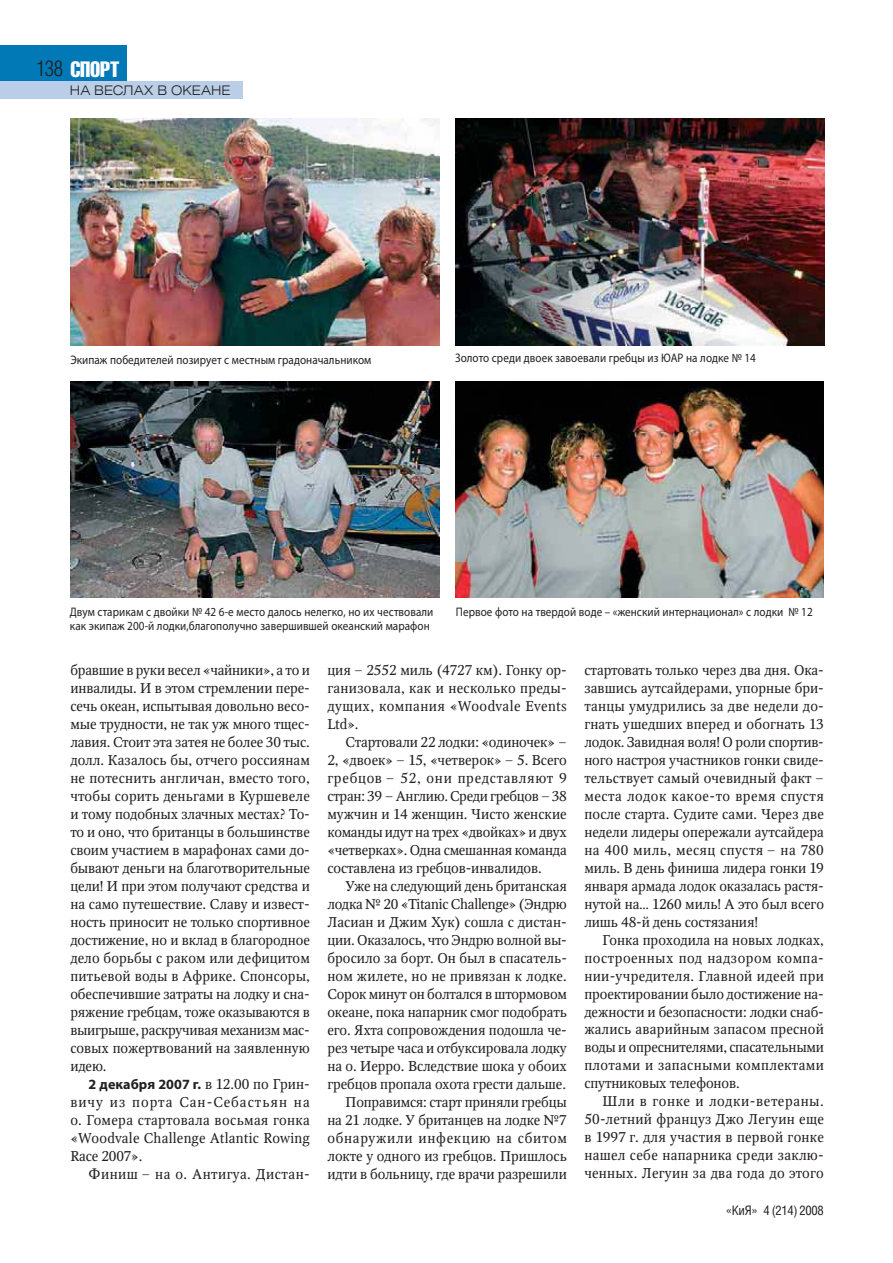
<style>
.page{position:relative;width:893px;height:1263px;background:#fff}
.page>*{position:absolute;margin:0;border:0;box-sizing:border-box;transform-origin:0 0}
.t1{font:21.9px "Helios Compressed";letter-spacing:-.01em;color:#fff}
.t2{font:14.1px/18px "Octava C";letter-spacing:-.005em;color:#231f20;text-align:justify}
.t3{font:700 14.1px "Myriad Pro";letter-spacing:.005em;color:#231f20}
.t4{font:14.1px "Octava C";letter-spacing:.03em;color:#231f20}
.t5{font:300 13.05px "Helios Ext";letter-spacing:.005em;color:#231f20}
.t6{font:13.05px "Helios Cond";letter-spacing:-.025em;color:#231f20}
.t7{font:12.45px/13.8px "Myriad Pro";letter-spacing:.005em;color:#231f20;scale:.9 1}
.s1{font-family:"Helios Cond";font-weight:300;color:#231f20}
.s2{font-family:"Octava C";font-weight:400}
</style>
<div class="page">
<div style="left:0;top:45px;width:126px;height:36px;background:#0079b6"></div>
<img style="left:70px;top:119px;width:369px;height:227px">
<img style="left:455px;top:119px;width:369px;height:227px">
<img style="left:70px;top:382px;width:369px;height:216px">
<img style="left:455px;top:382px;width:369px;height:216px">
<div style="left:0;top:81px;width:242px;height:18px;background:#bacfe7"></div>
<h1 class="t1" style="left:36px;top:56px;width:85px"><span class="s1">138</span> СПОРТ</h1>
<p class="t5" style="left:70px;top:82px;width:162px">НА ВЕСЛАХ В ОКЕАНЕ</p>
<p class="t7" style="left:70px;top:353px;width:336px">Экипаж победителей позирует с местным градоначальником</p>
<p class="t7" style="left:455px;top:350px;width:336px">Золото среди двоек завоевали гребцы из ЮАР на лодке № 14</p>
<p class="t7" style="left:70px;top:605px;width:405px">Двум старикам с двойки № 42 6-е место далось нелегко, но их чествовали как экипаж 200-й лодки,благополучно завершившей океанский марафон</p>
<p class="t7" style="left:456px;top:605px;width:398px">Первое фото на твердой воде – «женский интернационал» с лодки № 12</p>
<p class="t2" style="left:70px;top:662px;width:241px">бравшие в руки весел «чайники», а то и инвалиды. И в этом стремлении пере&shy;сечь океан, испытывая довольно весо&shy;мые трудности, не так уж много тщес&shy;лавия. Стоит эта затея не более 30 тыс. долл. Казалось бы, отчего россиянам не потеснить англичан, вместо того, чтобы сорить деньгами в Куршевеле и тому подобных злачных местах? То&shy;то и оно, что британцы в большинстве своим участием в марафонах сами до&shy;бывают деньги на благотворительные цели! И при этом получают средства и на само путешествие. Славу и извест&shy;ность приносит не только спортивное достижение, но и вклад в благородное дело борьбы с раком или дефицитом питьевой воды в Африке. Спонсоры, обеспечившие затраты на лодку и сна&shy;ряжение гребцам, тоже оказываются в выигрыше, раскручивая механизм мас&shy;совых пожертвований на заявленную идею.</p>
<p class="t3" style="left:89px;top:1076px;width:223px">2 декабря 2007 г. <span class="s2">в 12.00 по Грин-</span></p>
<p class="t2" style="left:70px;top:1094px;width:241px">вичу из порта Сан-Себастьян на о. Гомера стартовала восьмая гонка «Woodvale Challenge Atlantic Rowing Race 2007».</p>
<p class="t4" style="left:89px;top:1168px;width:223px">Финиш – на о. Антигуа. Дистан-</p>
<p class="t2" style="left:327px;top:662px;width:241px">ция – 2552 миль (4727 км). Гонку ор&shy;ганизовала, как и несколько преды&shy;дущих, компания «Woodvale Events Ltd».</p>
<p class="t2" style="left:327px;top:734px;width:241px;text-indent:18px">Стартовали 22 лодки: «одиночек» – 2, «двоек» – 15, «четверок» – 5. Всего гребцов – 52, они представляют 9 стран: 39 – Англию. Среди гребцов – 38 мужчин и 14 женщин. Чисто женские команды идут на трех «двойках» и двух «четверках». Одна смешанная команда составлена из гребцов-инвалидов.</p>
<p class="t2" style="left:327px;top:878px;width:241px;text-align:right">Уже на следующий день британская лодка № 20 «Titanic Challenge» (Эндрю Ласиан и Джим Хук) сошла с дистан&shy;ции. Оказалось, что Эндрю волной вы&shy;бросило за борт. Он был в спасатель&shy;ном жилете, но не привязан к лодке.<br>Сорок минут он болтался в штормовом океане, пока напарник смог подобрать его. Яхта сопровождения подошла че&shy;рез четыре часа и отбуксировала лодку на о. Иерро. Вследствие шока у обоих гребцов пропала охота грести дальше.<br>Поправимся: старт приняли гребцы<br>на 21 лодке. У британцев на лодке №7 обнаружили инфекцию на сбитом локте у одного из гребцов. Пришлось идти в больницу, где врачи разрешили</p>
<p class="t2" style="left:584px;top:662px;width:241px">стартовать только через два дня. Ока&shy;завшись аутсайдерами, упорные бри&shy;танцы умудрились за две недели до&shy;гнать ушедших вперед и обогнать 13 лодок. Завидная воля! О роли спортив&shy;ного настроя участников гонки свиде&shy;тельствует самый очевидный факт – места лодок какое-то время спустя после старта. Судите сами. Через две недели лидеры опережали аутсайдера на 400 миль, месяц спустя – на 780 миль. В день финиша лидера гонки 19 января армада лодок оказалась растя&shy;нутой на… 1260 миль! А это был всего лишь 48-й день состязания!</p>
<p class="t2" style="left:584px;top:932px;width:241px;text-indent:18px">Гонка проходила на новых лодках, построенных под надзором компа&shy;нии-учредителя. Главной идеей при проектировании было достижение на&shy;дежности и безопасности: лодки снаб&shy;жались аварийным запасом пресной воды и опреснителями, спасательными плотами и запасными комплектами спутниковых телефонов.</p>
<p class="t2" style="left:584px;top:1094px;width:241px;text-indent:18px">Шли в гонке и лодки-ветераны.<br>50-летний француз Джо Легуин еще в 1997 г. для участия в первой гонке нашел себе напарника среди заклю&shy;ченных. Легуин за два года до этого</p>
<p class="t6" style="left:726px;top:1202px;width:100px">«КиЯ» 4 (214) 2008</p>
</div>
